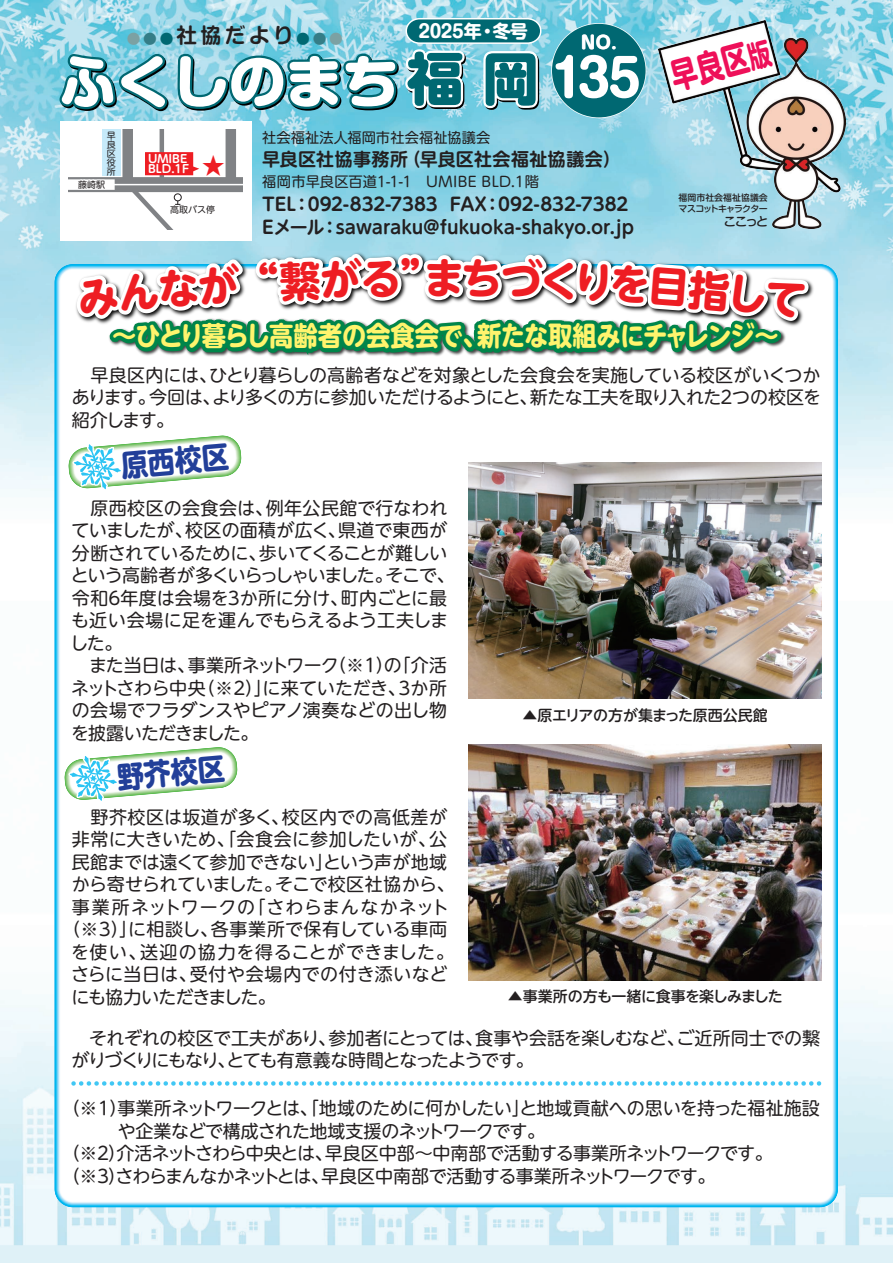
<style>
.page{position:relative;width:893px;height:1263px;background:#fff}
.page>*{position:absolute;margin:0;border:0;box-sizing:border-box;transform-origin:0 0}
.t1{font:800 56.55px "Shin M Go Pro";color:#fff}
.t2{font:800 56.55px "Shin M Go Pro";color:#006872}
.t3{font:700 50.7px "Shin M Go Pro";color:#fff}
.t4{font:700 42px "UD Shin M Go Pro";color:#ee1d23}
.t5{font:700 35.25px "UD Shin M Go Pro";color:#ee1059;scale:.75 1}
.t6{font:700 30px "UD Shin M Go Pro";color:#223f99;scale:.9 1}
.t7{font:700 27px "UD Shin M Go Pro";letter-spacing:-.035em;color:#fff46d;scale:.9 1}
.t8{font:22.5px "UD Shin M Go Pro";color:#ee1d23}
.t9{font:700 20.7px "Shin M Go Pro De";letter-spacing:.17em;color:#231f20}
.t10{font:18px/22.5px "UD Shin M Go Pro";letter-spacing:-.02em;color:#231f20;text-align:justify}
.t11{font:18px "UD Shin M Go Pro";letter-spacing:-.045em;color:#231f20}
.t12{font:18px/22.5px "UD Shin M Go Pro";letter-spacing:-.04em;color:#231f20}
.t13{font:700 18px/22.5px "UD Shin M Go Pro De";color:#231f20}
.t14{font:18px "UD Shin M Go Pro";letter-spacing:.015em;color:#231f20}
.t15{font:18px "UD Shin M Go Pro";letter-spacing:.01em;color:#231f20}
.t16{font:18px "UD Shin M Go Pro";letter-spacing:.03em;color:#231f20}
.t17{font:18px "UD Shin M Go Pro";letter-spacing:.045em;color:#231f20}
.t18{font:18px "UD Shin M Go Pro";letter-spacing:.035em;color:#231f20}
.t19{font:18px "UD Shin M Go Pro";letter-spacing:.02em;color:#231f20}
.t20{font:700 18px "UD Shin M Go Pro De";letter-spacing:.02em;color:#231f20}
.t21{font:18px "UD Shin M Go Pro";letter-spacing:-.06em;color:#231f20}
.t22{font:700 18px "Shin M Go Pro";letter-spacing:-.02em;color:#fff}
.t23{font:700 17.25px "Shin M Go Pro";color:#fff}
.t24{font:500 15px "UD Shin M Go Pro";letter-spacing:-.025em;color:#231f20}
.t25{font:14.25px "UD Shin M Go Pro";letter-spacing:.005em;color:#231f20}
.t26{font:500 12px "Shin M Go Pro";color:#231f20}
.t27{font:700 11.25px/10.5px "UD Shin M Go Pro De";color:#fff}
.t28{font:9px "UD Shin M Go Pro";color:#231f20}
.t29{font:500 8.85px/10.6px "Shin M Go Pro";letter-spacing:-.035em;color:#231f20}
.s1{font-family:"Ryumin Pro";font-weight:300;font-size:13.8px;color:#7ca1a3}
.s2{font-family:"Ryumin Pro";font-weight:300;font-size:13.8px;color:#347d87}
.s3{font-family:"Ryumin Pro";font-weight:300;font-size:13.8px;color:#006872}
.s4{font-size:30px}
</style>
<div class="page">
<img style="left:0;top:0;width:893px;height:1263px">
<div style="left:60px;top:270px;width:772px;height:931px;background:#fff;border-radius:13px"></div>
<img style="left:469px;top:745px;width:352px;height:235px">
<img style="left:813px;top:463px;width:8px;height:236px">
<img style="left:44px;top:250px;width:789px;height:92px">
<svg style="left:81px;top:1081px;width:739px;height:5px"></svg>
<img style="left:813px;top:20px;width:33px;height:208px">
<img style="left:57px;top:0;width:756px;height:856px">
<p class="t9" style="left:127px;top:18px;width:218px"><span class="s1">●</span><span class="s2">●</span><span class="s3">●</span>社協だより<span class="s3">●</span><span class="s2">●</span><span class="s1">●</span></p>
<h1 class="t1" style="left:59px;top:35px;width:341px">ふくしのまち</h1>
<p class="t22" style="left:418px;top:16px;width:111px">2025年・冬号</p>
<h1 class="t2" style="left:407px;top:33px;width:134px">福 岡</h1>
<p class="t23" style="left:581px;top:28px;width:38px">NO.</p>
<h2 class="t3" style="left:551px;top:37px;width:91px">135</h2>
<p class="t28" style="left:107px;top:128px;width:10px">早</p>
<p class="t28" style="left:107px;top:137px;width:10px">良</p>
<p class="t28" style="left:107px;top:146px;width:10px">区</p>
<p class="t28" style="left:107px;top:155px;width:10px">役</p>
<p class="t28" style="left:107px;top:164px;width:10px">所</p>
<p class="t28" style="left:78px;top:177px;width:28px">藤崎駅</p>
<p class="t27" style="left:148px;top:153px;width:43px">UMIBE<br>BLD.1F</p>
<p class="t8" style="left:202px;top:147px;width:24px">★</p>
<p class="t28" style="left:170px;top:202px;width:46px">高取バス停</p>
<p class="t25" style="left:262px;top:126px;width:230px">社会福祉法人福岡市社会福祉協議会</p>
<p class="t20" style="left:262px;top:145px;width:360px">早良区社協事務所（早良区社会福祉協議会）</p>
<p class="t25" style="left:262px;top:170px;width:278px">福岡市早良区百道1-1-1　UMIBE BLD.１階</p>
<p class="t13" style="left:262px;top:192px;width:374px">TEL：092-832-7383 FAX：092-832-7382<br>Eメール：sawaraku@fukuoka-shakyo.or.jp</p>
<h3 class="t5" style="left:664px;top:49px;width:137px;rotate:-15deg">早良区<span class="s4">版</span></h3>
<p class="t29" style="left:678px;top:191px;width:91px">福岡市社会福祉協議会マスコットキャラクター</p>
<p class="t26" style="left:724px;top:212px;width:46px">ここっと</p>
<h3 class="t4" style="left:401px;top:244px;width:65px">”ま</h3>
<h3 class="t7" style="left:112px;top:314px;width:742px">～ひとり暮らし高齢者の会食会で、新たな取組みにチャレンジ～</h3>
<p class="t10" style="left:72px;top:362px;width:751px">　早良区内には、ひとり暮らしの高齢者などを対象とした会食会を実施している校区がいくつかあります。今回は、より多くの方に参加いただけるようにと、新たな工夫を取り入れた２つの校区を紹介します。</p>
<h3 class="t6" style="left:119px;top:441px;width:121px;rotate:-5deg">原西校区</h3>
<p class="t10" style="left:70px;top:496px;width:386px;text-align:left">　原西校区の会食会は、例年公民館で行なわれていましたが、校区の面積が広く、県道で東西が分断されているために、歩いてくることが難しいという高齢者が多くいらっしゃいました。そこで、令和６年度は会場を３か所に分け、町内ごとに最も近い会場に足を運んでもらえるよう工夫しました。<br>　また当日は、事業所ネットワーク（※１）の「介活ネットさわら中央（※２）」に来ていただき、３か所の会場でフラダンスやピアノ演奏などの出し物を披露いただきました。</p>
<h3 class="t6" style="left:115px;top:753px;width:121px;rotate:-5deg">野芥校区</h3>
<p class="t24" style="left:522px;top:703px;width:247px">▲原エリアの方が集まった原西公民館</p>
<p class="t16" style="left:72px;top:802px;width:377px">　野芥校区は坂道が多く、校区内での高低差が</p>
<p class="t15" style="left:72px;top:825px;width:377px">非常に大きいため、「会食会に参加したいが、公</p>
<p class="t10" style="left:72px;top:849px;width:377px">民館までは遠くて参加できない」という声が地域</p>
<p class="t10" style="left:72px;top:872px;width:385px">から寄せられていました。そこで校区社協から、</p>
<p class="t17" style="left:72px;top:892px;width:379px">事業所ネットワークの「さわらまんなかネット</p>
<p class="t14" style="left:62px;top:915px;width:386px">（※３）」に相談し、各事業所で保有している車両</p>
<p class="t18" style="left:71px;top:937px;width:385px">を使い、送迎の協力を得ることができました。</p>
<p class="t19" style="left:71px;top:960px;width:378px">さらに当日は、受付や会場内での付き添いなど</p>
<p class="t21" style="left:71px;top:982px;width:206px">にも協力いただきました。</p>
<p class="t12" style="left:72px;top:1025px;width:750px">　それぞれの校区で工夫があり、参加者にとっては、食事や会話を楽しむなど、ご近所同士での繋がりづくりにもなり、とても有意義な時間となったようです。</p>
<p class="t10" style="left:62px;top:1096px;width:759px">（※1）事業所ネットワークとは、「地域のために何かしたい」と地域貢献への思いを持った福祉施設</p>
<p class="t11" style="left:72px;top:1116px;width:475px">　　 や企業などで構成された地域支援のネットワークです。</p>
<p class="t11" style="left:62px;top:1138px;width:712px">（※２）介活ネットさわら中央とは、早良区中部～中南部で活動する事業所ネットワークです。</p>
<p class="t11" style="left:62px;top:1161px;width:655px">（※３）さわらまんなかネットとは、早良区中南部で活動する事業所ネットワークです。</p>
<p class="t24" style="left:508px;top:984px;width:276px">▲事業所の方も一緒に食事を楽しみました</p>
</div>
